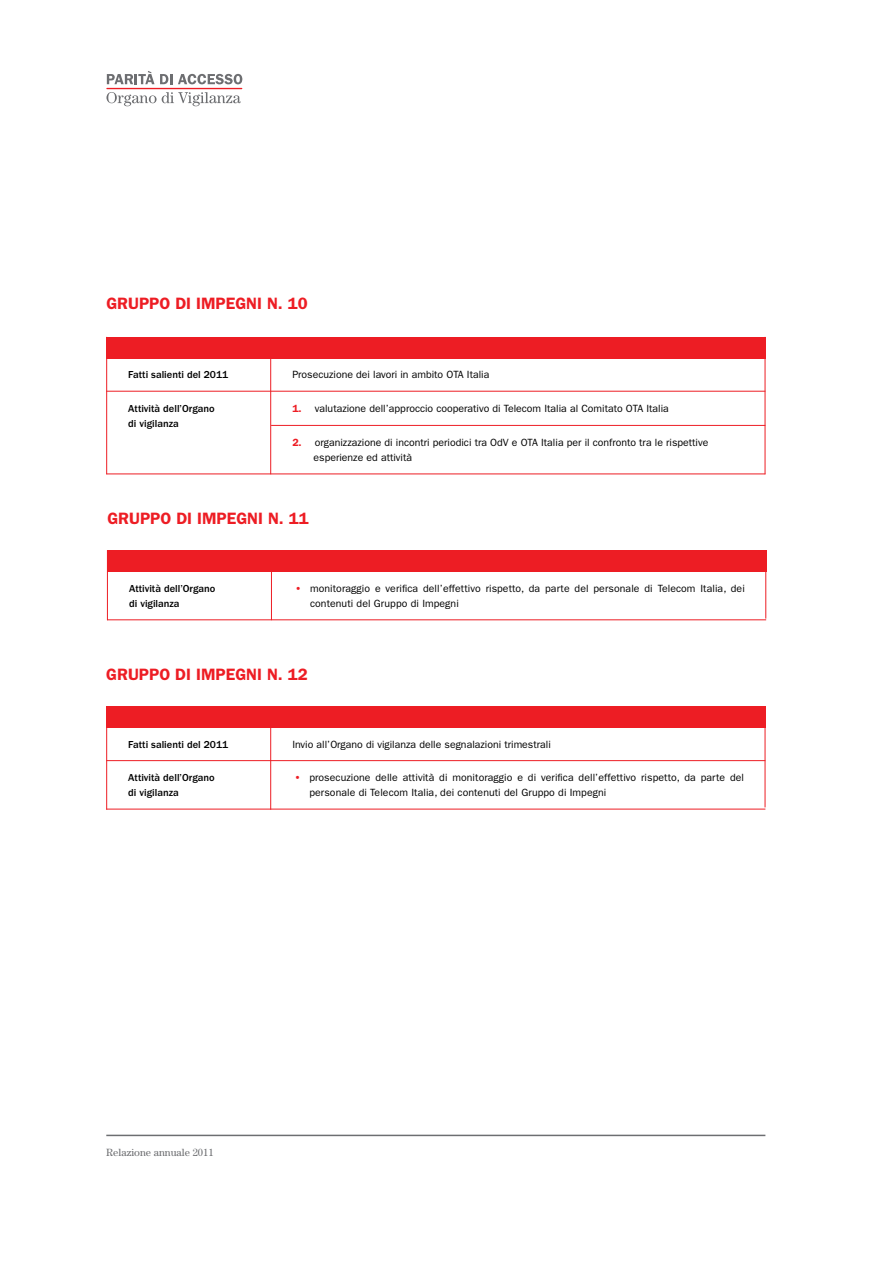
<style>
.page{position:relative;width:893px;height:1263px;background:#fff}
.page>*{position:absolute;margin:0;border:0;box-sizing:border-box;transform-origin:0 0}
.t1{font:600 16.5px "ITC Franklin Gothic Std";color:#ed1d24}
.t2{font:10.5px/15px "ITC Franklin Gothic Std";color:#000}
.t3{font:500 10.5px/15px "ITC Franklin Gothic Std";color:#000}
.t4{font:10.5px "Century Std";color:#6d6e71}
.s1{font-weight:600;color:#ed1d24}
</style>
<div class="page">
<hr style="left:106px;top:1135px;width:659px;height:1px;background:#6d6e71">
<svg style="left:106px;top:92px;width:135px;height:14px"></svg>
<svg style="left:107px;top:71px;width:47px;height:13px"></svg>
<svg style="left:160px;top:74px;width:12px;height:10px"></svg>
<svg style="left:178px;top:74px;width:64px;height:10px"></svg>
<hr style="left:107px;top:88px;width:135px;height:1px;background:#ed1d24">
<hr style="left:765px;top:337px;width:1px;height:137px;background:#ed1d24">
<div style="left:106px;top:337px;width:659px;height:21px;background:#ed1d24"></div>
<hr style="left:270px;top:347px;width:1px;height:127px;background:#ed1d24">
<hr style="left:106px;top:337px;width:1px;height:137px;background:#ed1d24">
<hr style="left:106px;top:391px;width:659px;height:1px;background:#ed1d24">
<hr style="left:271px;top:425px;width:494px;height:1px;background:#ed1d24">
<hr style="left:106px;top:473px;width:659px;height:1px;background:#ed1d24">
<hr style="left:765px;top:550px;width:1px;height:69px;background:#ed1d24">
<div style="left:107px;top:550px;width:659px;height:21px;background:#ed1d24"></div>
<hr style="left:271px;top:555px;width:1px;height:65px;background:#ed1d24">
<hr style="left:107px;top:550px;width:1px;height:70px;background:#ed1d24">
<hr style="left:107px;top:619px;width:659px;height:1px;background:#ed1d24">
<hr style="left:765px;top:706px;width:1px;height:101px;background:#ed1d24">
<div style="left:106px;top:706px;width:659px;height:21px;background:#ed1d24"></div>
<hr style="left:270px;top:714px;width:1px;height:96px;background:#ed1d24">
<hr style="left:106px;top:706px;width:1px;height:104px;background:#ed1d24">
<hr style="left:106px;top:760px;width:659px;height:1px;background:#ed1d24">
<hr style="left:106px;top:809px;width:659px;height:1px;background:#ed1d24">
<p class="t1" style="left:106px;top:294px;width:23px">GRUPPO</p>
<p class="t1" style="left:175px;top:294px;width:37px">DI IMPEGNI</p>
<p class="t1" style="left:267px;top:294px;width:42px">N. 10</p>
<p class="t3" style="left:128px;top:368px;width:102px">Fatti salienti del 2011</p>
<p class="t3" style="left:128px;top:401px;width:88px">Attività dell’Organo di vigilanza</p>
<p class="t2" style="left:292px;top:367px;width:161px">Prosecuzione dei lavori in ambito OTA</p>
<p class="t2" style="left:467px;top:367px;width:24px">Italia</p>
<p class="t2" style="left:292px;top:400px;width:341px"><span class="s1">1.</span> valutazione dell’approccio cooperativo di Telecom Italia al Comitato OTA</p>
<p class="t2" style="left:646px;top:400px;width:24px">Italia</p>
<p class="t2" style="left:292px;top:435px;width:235px"><span class="s1">2.</span> organizzazione di incontri periodici tra OdV e OTA</p>
<p class="t2" style="left:541px;top:435px;width:169px">Italia per il confronto tra le rispettive</p>
<p class="t2" style="left:314px;top:450px;width:100px">esperienze ed attività</p>
<p class="t1" style="left:107px;top:508px;width:23px">GRUPPO</p>
<p class="t1" style="left:176px;top:508px;width:37px">DI IMPEGNI</p>
<p class="t1" style="left:268px;top:508px;width:42px">N. 11</p>
<p class="t3" style="left:129px;top:581px;width:88px">Attività dell’Organo di vigilanza</p>
<p class="t2" style="left:310px;top:581px;width:436px;text-indent:-15px"><span class="s1">•</span> monitoraggio e verifica dell’effettivo rispetto, da parte del personale di Telecom Italia, dei contenuti del Gruppo di Impegni</p>
<p class="t1" style="left:106px;top:664px;width:23px">GRUPPO</p>
<p class="t1" style="left:175px;top:664px;width:37px">DI IMPEGNI</p>
<p class="t1" style="left:267px;top:664px;width:42px">N. 12</p>
<p class="t3" style="left:128px;top:737px;width:102px">Fatti salienti del 2011</p>
<p class="t3" style="left:128px;top:770px;width:88px">Attività dell’Organo di vigilanza</p>
<p class="t2" style="left:292px;top:737px;width:260px">Invio all’Organo di vigilanza delle segnalazioni trimestrali</p>
<p class="t2" style="left:309px;top:770px;width:436px;text-indent:-15px"><span class="s1">•</span> prosecuzione delle attività di monitoraggio e di verifica dell’effettivo rispetto, da parte del personale di Telecom Italia, dei contenuti del Gruppo di Impegni</p>
<p class="t4" style="left:106px;top:1146px;width:109px">Relazione annuale 2011</p>
</div>
